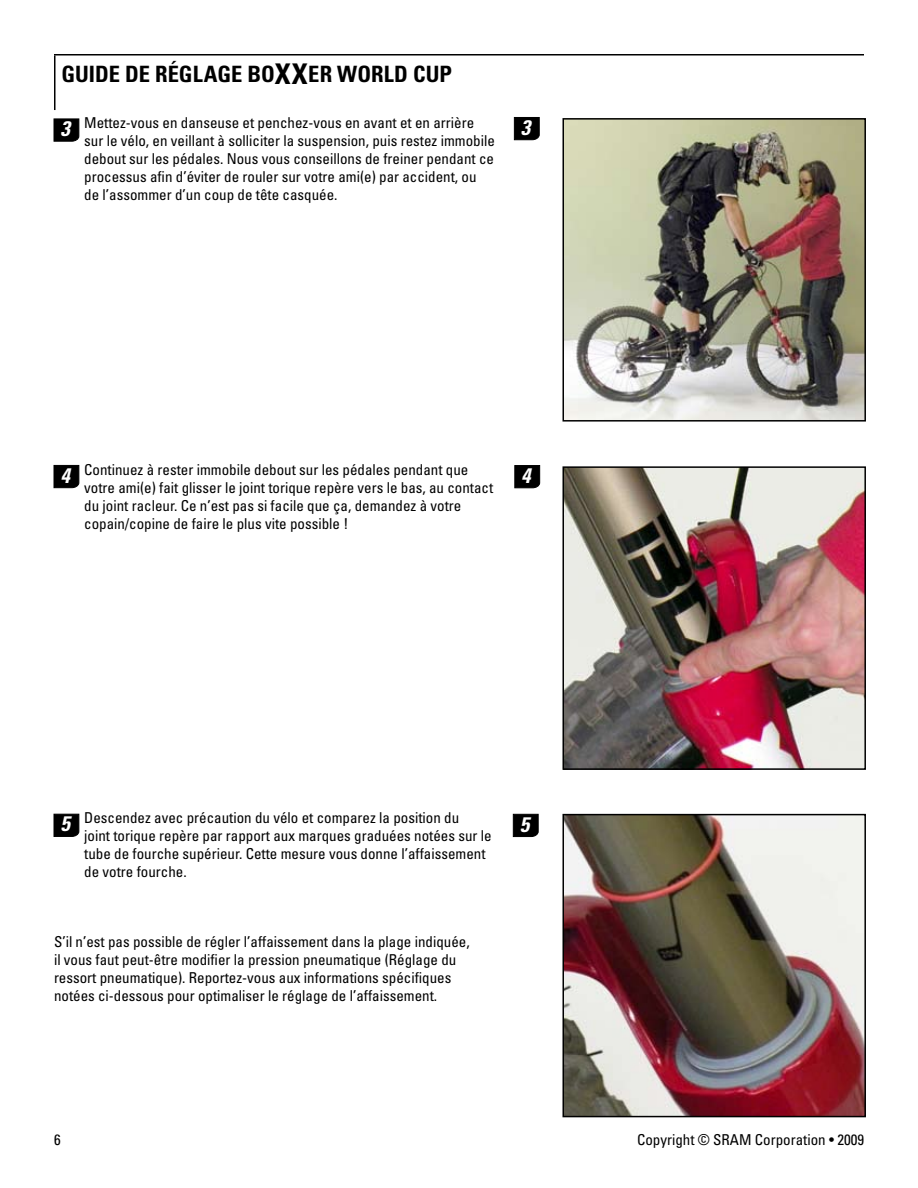
<style>
.page{position:relative;width:918px;height:1188px;background:#fff}
.page>*{position:absolute;margin:0;border:0;box-sizing:border-box;transform-origin:0 0}
.t1{font:700 condensed 22.5px "Univers LT Std";color:#000}
.t2{font:italic 700 condensed 21px "Univers LT Std";color:#fff}
.t3{font:condensed 15px/18px "Univers LT Std";color:#000}
.s1{font-size:28.5px}
.s2{font-weight:700;font-style:italic;font-size:21px;color:#fff}
</style>
<div class="page">
<svg style="left:53px;top:118px;width:27px;height:24px"></svg>
<svg style="left:53px;top:465px;width:27px;height:23px"></svg>
<svg style="left:53px;top:814px;width:27px;height:23px"></svg>
<svg style="left:514px;top:117px;width:26px;height:23px"></svg>
<img style="left:565px;top:121px;width:298px;height:298px">
<div style="left:562px;top:118px;width:304px;height:304px;border:2px solid #000"></div>
<svg style="left:514px;top:465px;width:26px;height:23px"></svg>
<img style="left:565px;top:469px;width:298px;height:298px">
<div style="left:562px;top:466px;width:304px;height:304px;border:2px solid #000"></div>
<img style="left:565px;top:817px;width:298px;height:297px">
<div style="left:562px;top:814px;width:304px;height:303px;border:2px solid #000"></div>
<svg style="left:513px;top:814px;width:26px;height:23px"></svg>
<hr style="left:54px;top:54px;width:810px;height:2px;background:#000">
<hr style="left:54px;top:55px;width:2px;height:55px;background:#000">
<h1 class="t1" style="left:62px;top:60px;width:323px">GUIDE DE RÉGLAGE BO<span class="s1">XX</span>ER WORLD</h1>
<h1 class="t1" style="left:413px;top:60px;width:26px">CUP</h1>
<p class="t3" style="left:84px;top:113px;width:412px;text-indent:-24px"><span class="s2">3</span> Mettez-vous en danseuse et penchez-vous en avant et en arrière sur le vélo, en veillant à solliciter la suspension, puis restez immobile debout sur les pédales. Nous vous conseillons de freiner pendant ce processus afin d’éviter de rouler sur votre ami(e) par accident, ou de l’assommer d’un coup de tête casquée.</p>
<h2 class="t2" style="left:521px;top:114px;width:16px">3</h2>
<p class="t3" style="left:84px;top:460px;width:411px;text-indent:-24px"><span class="s2">4</span> Continuez à rester immobile debout sur les pédales pendant que votre ami(e) fait glisser le joint torique repère vers le bas, au contact du joint racleur. Ce n’est pas si facile que ça, demandez à votre copain/copine de faire le plus vite possible !</p>
<h2 class="t2" style="left:521px;top:462px;width:16px">4</h2>
<p class="t3" style="left:84px;top:809px;width:409px;text-indent:-24px"><span class="s2">5</span> Descendez avec précaution du vélo et comparez la position du<br>joint torique repère par rapport aux marques graduées notées sur le tube de fourche supérieur. Cette mesure vous donne l’affaissement de votre fourche.</p>
<p class="t3" style="left:54px;top:933px;width:417px">S’il n’est pas possible de régler l’affaissement dans la plage indiquée, il vous faut peut-être modifier la pression pneumatique (Réglage du ressort pneumatique). Reportez-vous aux informations spécifiques notées ci-dessous pour optimaliser le réglage de l’affaissement.</p>
<h2 class="t2" style="left:520px;top:811px;width:16px">5</h2>
<p class="t3" style="left:54px;top:1130px;width:8px">6</p>
<p class="t3" style="left:637px;top:1130px;width:228px">Copyright © SRAM Corporation • 2009</p>
</div>
